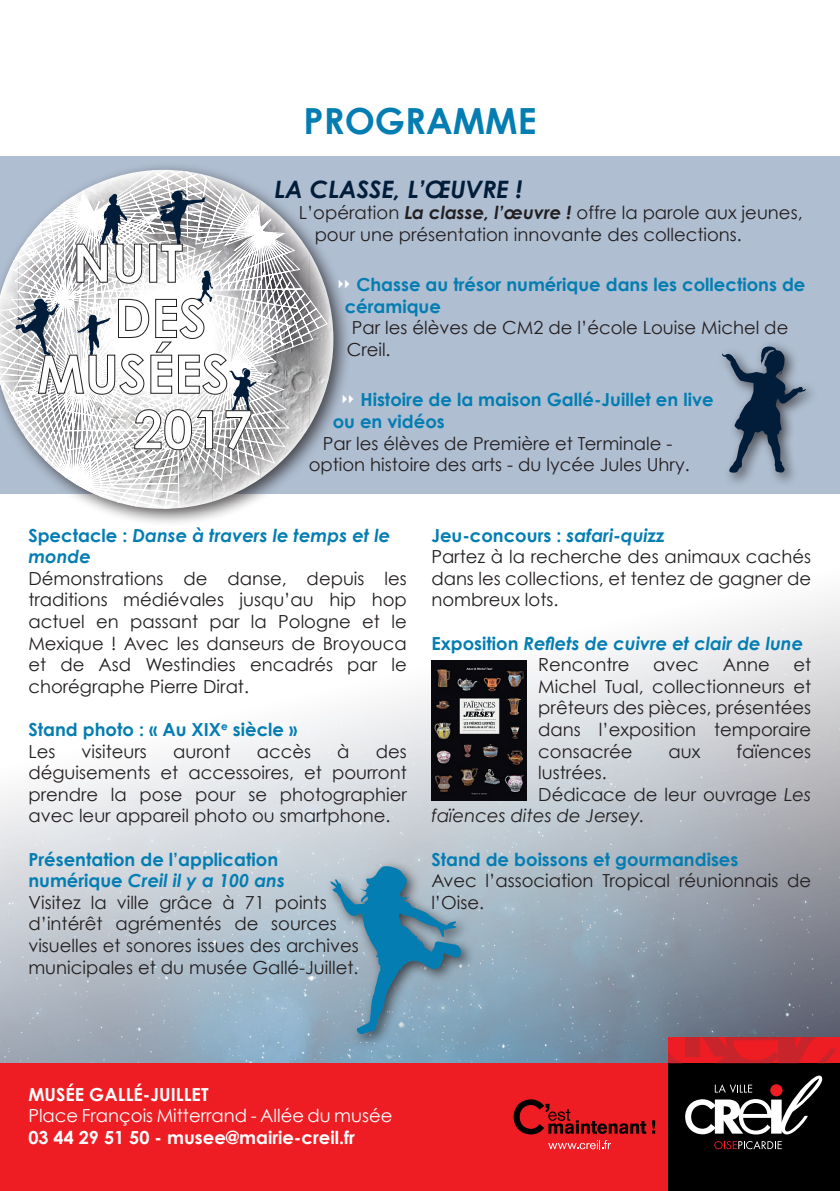
<style>
.page{position:relative;width:840px;height:1191px;background:#fff}
.page>*{position:absolute;margin:0;border:0;box-sizing:border-box;transform-origin:0 0}
.t1{font:700 36px "Century Gothic";color:#037db2}
.t2{font:italic 700 24px "Century Gothic";color:#021d39}
.t3{font:18px/21.6px "Century Gothic";color:#231f20}
.t4{font:700 18px/21.6px "Century Gothic";color:#037db2}
.t5{font:italic 700 18px/21.6px "Century Gothic";color:#037db2}
.t6{font:700 18px "Century Gothic";color:#fff}
.t7{font:18px "Century Gothic";color:#fff}
.t8{font:italic 18px "Century Gothic";color:#231f20}
.s1{font-weight:700;font-style:italic}
.s2{font-style:normal}
.s3{font-weight:400;color:#231f20}
.s4{font-weight:700;color:#037db2}
.s5{font-weight:700;font-style:italic;color:#037db2}
.s6{font-weight:400;font-style:normal;color:#231f20}
.s7{font-style:italic}
</style>
<div class="page">
<div style="left:0;top:157px;width:839px;height:337px;background:#afbed1"></div>
<img style="left:0;top:598px;width:839px;height:465px">
<div style="left:716px;top:340px;width:102px;height:147px;background:#231f20;opacity:.75"></div>
<svg style="left:721px;top:346px;width:84px;height:127px"></svg>
<div style="left:0;top:1063px;width:668px;height:128px;background:#ee1d23"></div>
<svg style="left:548px;top:1140px;width:62px;height:9px"></svg>
<svg style="left:513px;top:1099px;width:141px;height:35px"></svg>
<div style="left:668px;top:1037px;width:171px;height:28px;background:#ee1d23"></div>
<div style="left:668px;top:1063px;width:171px;height:128px;background:#000"></div>
<svg style="left:685px;top:1075px;width:136px;height:59px"></svg>
<svg style="left:714px;top:1141px;width:67px;height:8px"></svg>
<svg style="left:668px;top:1052px;width:14px;height:11px"></svg>
<div style="left:685px;top:1037px;width:15px;height:19px;background:#c8242b"></div>
<svg style="left:702px;top:1037px;width:133px;height:26px"></svg>
<div style="left:324px;top:860px;width:151px;height:188px;background:#231f20;opacity:.75"></div>
<svg style="left:330px;top:865px;width:132px;height:169px;background:#6c9db6"></svg>
<div style="left:0;top:162px;width:351px;height:365px;background:#231f20;opacity:.75"></div>
<img style="left:327px;top:252px;width:6px;height:175px">
<svg style="left:314px;top:193px;width:13px;height:316px"></svg>
<svg style="left:0;top:170px;width:314px;height:339px"></svg>
<svg style="left:33px;top:199px;width:251px;height:290px;background:#bbbdc2"></svg>
<svg style="left:41px;top:304px;width:243px;height:184px;background:#c4c5c7"></svg>
<svg style="left:0;top:190px;width:257px;height:261px;background:#d0d2d4"></svg>
<div style="left:431px;top:660px;width:95px;height:140px;background:#0a090f"></div>
<img style="left:434px;top:667px;width:90px;height:128px">
<svg style="left:338px;top:280px;width:11px;height:9px"></svg>
<svg style="left:342px;top:395px;width:9px;height:9px"></svg>
<h1 class="t1" style="left:303px;top:98px;width:234px">PROGRAMME</h1>
<h2 class="t2" style="left:274px;top:173px;width:249px">LA CLASSE, L’ŒUVRE !</h2>
<p class="t3" style="left:314px;top:202px;width:489px;text-indent:-16px">L’opération <span class="s1">La classe, l’œuvre !</span> offre la parole aux jeunes, pour une présentation innovante des collections.</p>
<p class="t4" style="left:344px;top:273px;width:462px;text-indent:12px">Chasse au trésor numérique dans les collections de céramique</p>
<p class="t3" style="left:346px;top:317px;width:443px">Par les élèves de CM2 de l’école Louise Michel de<br>Creil.</p>
<p class="t4" style="left:332px;top:389px;width:382px;text-indent:28px">Histoire de la maison Gallé-Juillet en live ou en vidéos</p>
<p class="t3" style="left:308px;top:432px;width:382px;text-align:center">Par les élèves de Première et Terminale - option histoire des arts - du lycée Jules Uhry.</p>
<p class="t5" style="left:28px;top:523px;width:363px"><span class="s2">Spectacle :</span> Danse à travers le temps et le monde</p>
<p class="t3" style="left:28px;top:567px;width:380px;text-align:justify">Démonstrations de danse, depuis les traditions médiévales jusqu’au hip hop actuel en passant par la Pologne et le Mexique ! Avec les danseurs de Broyouca et de Asd Westindies encadrés par le chorégraphe Pierre Dirat.</p>
<p class="t4" style="left:28px;top:718px;width:270px">Stand photo : « Au XIX<sup>e</sup> siècle »<br><span class="s3">Les</span></p>
<p class="t3" style="left:81px;top:740px;width:67px">visiteurs</p>
<p class="t3" style="left:173px;top:740px;width:59px">auront</p>
<p class="t3" style="left:257px;top:740px;width:56px">accès</p>
<p class="t3" style="left:337px;top:740px;width:14px">à</p>
<p class="t3" style="left:28px;top:740px;width:380px;text-align:justify;text-indent:347px">des déguisements et accessoires, et pourront prendre la pose pour se photographier avec leur appareil photo ou smartphone.</p>
<p class="t3" style="left:28px;top:848px;width:331px"><span class="s4">Présentation de l’application numérique</span> <span class="s5">Creil il y a 100 ans<br></span>Visitez la ville grâce à 71 points d’intérêt agrémentés de sources visuelles et sonores issues des archives municipales et du musée Gallé-Juillet.</p>
<p class="t3" style="left:431px;top:524px;width:381px"><span class="s4">Jeu-concours :</span> <span class="s5">safari-quizz<br></span>Partez à la recherche des animaux cachés dans les collections, et tentez de gagner de nombreux lots.</p>
<p class="t5" style="left:538px;top:631px;width:266px;text-indent:-107px"><span class="s2">Exposition</span> Reflets de cuivre et clair de lune<br><span class="s6">Rencontre</span></p>
<p class="t3" style="left:538px;top:653px;width:274px;text-align:justify;text-indent:255px">et Michel Tual, collectionneurs et prêteurs des pièces, présentées dans l’exposition temporaire consacrée</p>
<p class="t3" style="left:653px;top:653px;width:47px">avec</p>
<p class="t3" style="left:722px;top:653px;width:48px">Anne</p>
<p class="t3" style="left:668px;top:740px;width:33px">aux</p>
<p class="t3" style="left:736px;top:740px;width:76px">faïences</p>
<p class="t3" style="left:538px;top:761px;width:70px">lustrées.</p>
<p class="t3" style="left:538px;top:783px;width:274px">Dédicace de leur ouvrage <span class="s7">Les</span></p>
<p class="t8" style="left:431px;top:805px;width:215px">faïences dites de Jersey.</p>
<p class="t4" style="left:431px;top:848px;width:308px">Stand de boissons et gourmandises</p>
<p class="t3" style="left:431px;top:869px;width:381px">Avec l’association Tropical réunionnais de l’Oise.</p>
<p class="t6" style="left:28px;top:1082px;width:182px">MUSÉE GALLÉ-JUILLET</p>
<p class="t7" style="left:28px;top:1104px;width:365px">Place François Mitterrand - Allée du musée</p>
<p class="t6" style="left:28px;top:1126px;width:328px">03 44 29 51 50 - musee@mairie-creil.fr</p>
</div>
